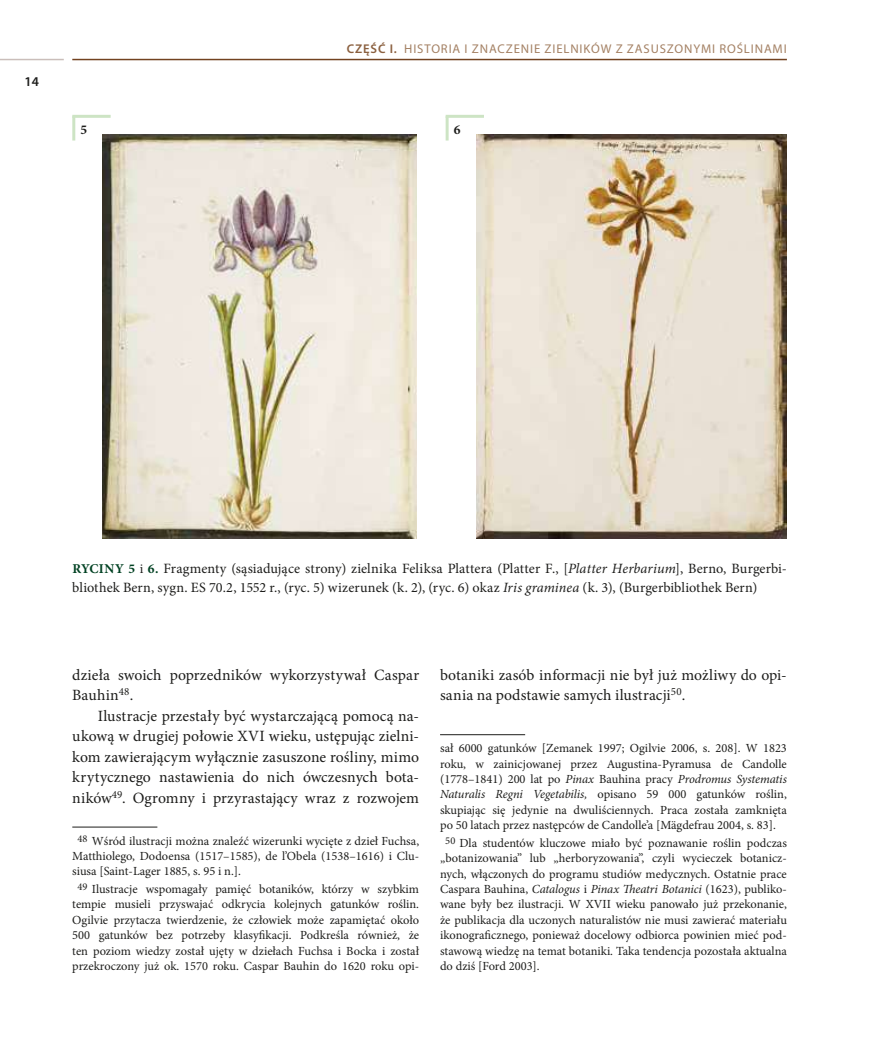
<style>
.page{position:relative;width:872px;height:1042px;background:#fff}
.page>*{position:absolute;margin:0;border:0;box-sizing:border-box;transform-origin:0 0}
.t1{font:15.75px/20.5px "Minion Pro";letter-spacing:.005em;color:#1d1d1b}
.t2{font:14.25px/18.8px "Minion Pro";letter-spacing:.005em;color:#1d1d1b}
.t3{font:600 13.5px "Myriad Pro";color:#1d1d1b}
.t4{font:700 13.5px "Minion Pro";color:#1d1d1b}
.t5{font:12.75px "Myriad Pro";letter-spacing:.07em;color:#a48164}
.t6{font:12.45px/15.5px "Minion Pro";color:#1d1d1b;text-align:justify}
.s1{font-weight:600;color:#8a5f3e}
.s2{font-weight:700;font-size:13.5px;color:#004122}
.s3{font-size:13.5px}
.s4{font-style:italic}
</style>
<div class="page">
<hr style="left:0;top:59px;width:64px;height:1px;background:#cabeba">
<hr style="left:72px;top:59px;width:715px;height:1px;background:#724220">
<hr style="left:72px;top:826px;width:85px;height:1px;background:#1d1d1b">
<hr style="left:440px;top:734px;width:85px;height:1px;background:#1d1d1b">
<img style="left:102px;top:134px;width:315px;height:404px">
<img style="left:476px;top:134px;width:311px;height:404px">
<hr style="left:72px;top:116px;width:3px;height:25px;background:#cde4c4">
<hr style="left:72px;top:115px;width:39px;height:3px;background:#cde4c4">
<hr style="left:445px;top:116px;width:3px;height:25px;background:#cde4c4">
<hr style="left:445px;top:115px;width:39px;height:3px;background:#cde4c4">
<p class="t3" style="left:25px;top:73px;width:16px">14</p>
<p class="t5" style="left:347px;top:41px;width:86px"><span class="s1">CZĘŚĆ I.</span> HISTORIA</p>
<p class="t5" style="left:464px;top:41px;width:16px">I ZNACZENIE</p>
<p class="t5" style="left:544px;top:41px;width:126px">ZIELNIKÓW Z ZASUSZON</p>
<p class="t5" style="left:693px;top:41px;width:29px">YMI ROŚ</p>
<p class="t5" style="left:744px;top:41px;width:12px">LINAMI</p>
<p class="t4" style="left:80px;top:120px;width:8px">5</p>
<p class="t4" style="left:453px;top:120px;width:8px">6</p>
<p class="t2" style="left:72px;top:559px;width:716px"><span class="s2">RYCINY 5</span> <span class="s3">i</span> <span class="s2">6.</span> Fragmenty (sąsiadujące strony) zielnika Feliksa Plattera (Platter F., [<span class="s4">Platter Herbarium</span>], Berno, Burgerbi&shy;bliothek Bern, sygn. ES 70.2, 1552 r., (ryc. 5) wizerunek (k. 2), (ryc. 6) okaz <span class="s4">Iris graminea</span> (k. 3), (Burgerbibliothek Bern)</p>
<p class="t1" style="left:72px;top:664px;width:348px">dzieła swoich poprzedników wykorzystywał Caspar<br>Bauhin<sup>48</sup>.</p>
<p class="t1" style="left:72px;top:705px;width:348px;text-align:justify;text-indent:25px">Ilustracje przestały być wystarczającą pomocą na&shy;ukową w drugiej połowie XVI wieku, ustępując zielni&shy;kom zawierającym wyłącznie zasuszone rośliny, mimo krytycznego nastawienia do nich ówczesnych bota&shy;ników<sup>49</sup>. Ogromny i przyrastający wraz z rozwojem</p>
<p class="t6" style="left:72px;top:833px;width:348px;text-indent:5px"><sup>48</sup> Wśród ilustracji można znaleźć wizerunki wycięte z dzieł Fuchsa, Matthiolego, Dodoensa (1517–1585), de l’Obela (1538–1616) i Clu&shy;siusa [Saint-Lager 1885, s. 95 i n.].</p>
<p class="t6" style="left:72px;top:881px;width:348px;text-align:center"><sup>49</sup> Ilustracje wspomagały pamięć botaników, którzy w szybkim tempie musieli przyswajać odkrycia kolejnych gatunków roślin.<br>Ogilvie przytacza twierdzenie, że człowiek może zapamiętać około 500 gatunków bez potrzeby klasyfikacji. Podkreśla również, że ten poziom wiedzy został ujęty w dziełach Fuchsa i Bocka i został przekroczony już ok. 1570 roku. Caspar Bauhin do 1620 roku opi-</p>
<p class="t1" style="left:440px;top:664px;width:348px">botaniki zasób informacji nie był już możliwy do opi&shy;sania na podstawie samych ilustracji<sup>50</sup>.</p>
<p class="t6" style="left:440px;top:740px;width:348px">sał 6000 gatunków [Zemanek 1997; Ogilvie 2006, s. 208]. W 1823 roku, w zainicjowanej przez Augustina-Pyramusa de Candolle (1778–1841) 200 lat po <span class="s4">Pinax</span> Bauhina pracy <span class="s4">Prodromus Systematis Naturalis Regni Vegetabilis,</span> opisano 59 000 gatunków roślin, skupiając się jedynie na dwuliściennych. Praca została zamknięta po 50 latach przez następców de Candolle’a [Mägdefrau 2004, s. 83].</p>
<p class="t6" style="left:440px;top:835px;width:348px;text-indent:5px"><sup>50</sup> Dla studentów kluczowe miało być poznawanie roślin podczas „botanizowania” lub „herboryzowania”, czyli wycieczek botanicz&shy;nych, włączonych do programu studiów medycznych. Ostatnie prace Caspara Bauhina, <span class="s4">Catalogus</span> i <span class="s4">Pinax Theatri Botanici</span> (1623), publiko&shy;wane były bez ilustracji. W XVII wieku panowało już przekonanie, że publikacja dla uczonych naturalistów nie musi zawierać materiału ikonograficznego, ponieważ docelowy odbiorca powinien mieć pod&shy;stawową wiedzę na temat botaniki. Taka tendencja pozostała aktualna do dziś [Ford 2003].</p>
</div>
